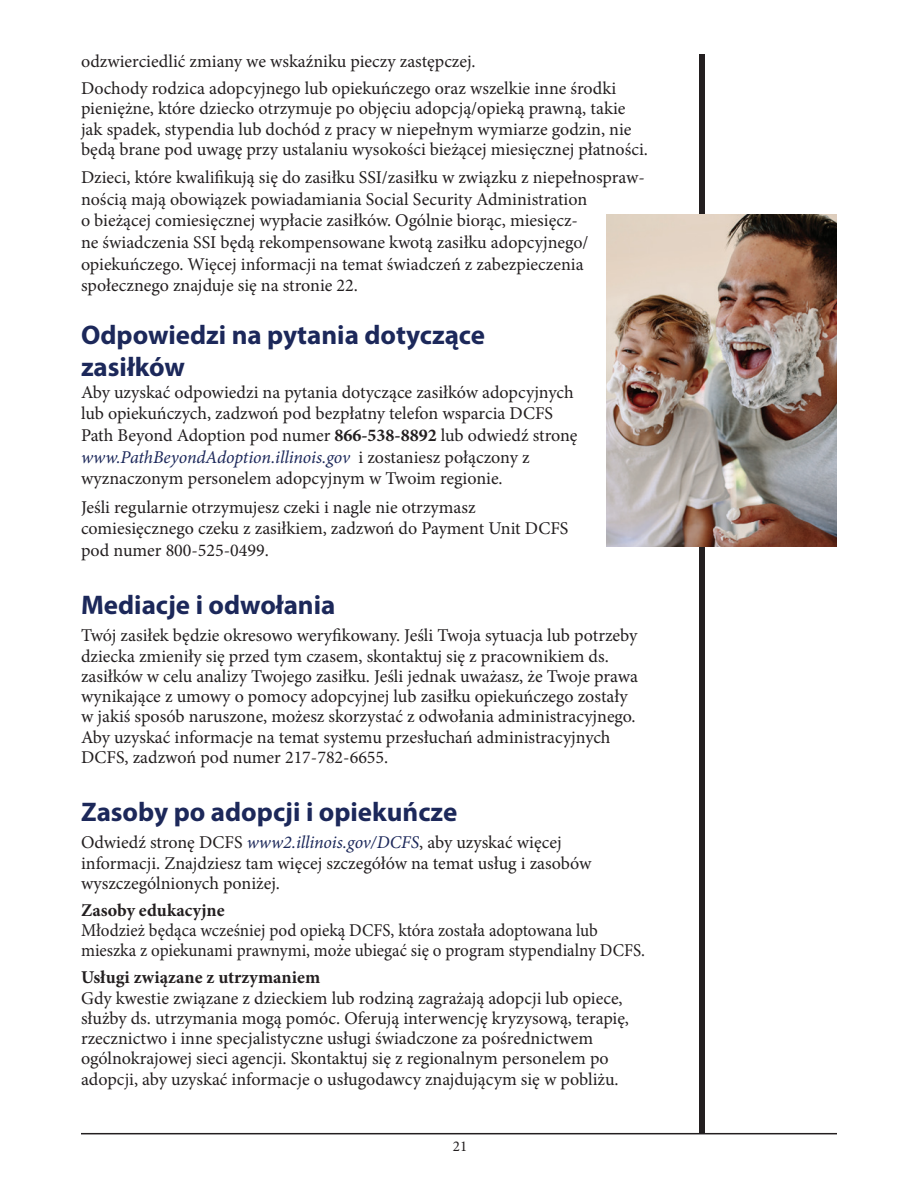
<style>
.page{position:relative;width:918px;height:1188px;background:#fff}
.page>*{position:absolute;margin:0;border:0;box-sizing:border-box;transform-origin:0 0}
.t1{font:700 27px/32.4px "Myriad Pro";color:#1c285a}
.t2{font:18px/20.2px "Minion Pro";color:#231f20}
.t3{font:18px/20.2px "Minion Pro";color:#231f20;scale:.95 1}
.t4{font:700 18px "Minion Pro";color:#231f20}
.t5{font:15px "Minion Pro";color:#231f20}
.s1{font-weight:700}
.s2{font-style:italic;color:#1c285a}
</style>
<div class="page">
<hr style="left:81px;top:1133px;width:756px;height:1px;background:#231f20">
<div style="left:699px;top:54px;width:6px;height:1080px;background:#231f20"></div>
<img style="left:607px;top:215px;width:230px;height:331px">
<p class="t2" style="left:81px;top:48px;width:537px;line-height:27px">odzwierciedlić zmiany we wskaźniku pieczy zastępczej.<br>Dochody rodzica adopcyjnego lub opiekuńczego oraz wszelkie inne środki</p>
<p class="t2" style="left:81px;top:99px;width:569px">pieniężne, które dziecko otrzymuje po objęciu adopcją/opieką prawną, takie jak spadek, stypendia lub dochód z pracy w niepełnym wymiarze godzin, nie będą brane pod uwagę przy ustalaniu wysokości bieżącej miesięcznej płatności.</p>
<p class="t2" style="left:81px;top:167px;width:565px;line-height:21.6px">Dzieci, które kwalifikują się do zasiłku SSI/zasiłku w związku z niepełnospraw&shy;nością mają obowiązek powiadamiania Social Security Administration<br>o bieżącej comiesięcznej wypłacie zasiłków. Ogólnie biorąc, miesięcz-<br>ne świadczenia SSI będą rekompensowane kwotą zasiłku adopcyjnego/ opiekuńczego. Więcej informacji na temat świadczeń z zabezpieczenia społecznego znajduje się na stronie 22.</p>
<h1 class="t1" style="left:81px;top:318px;width:406px">Odpowiedzi na pytania dotyczące zasiłków</h1>
<p class="t2" style="left:81px;top:381px;width:498px;line-height:21.6px">Aby uzyskać odpowiedzi na pytania dotyczące zasiłków adopcyjnych lub opiekuńczych, zadzwoń pod bezpłatny telefon wsparcia DCFS Path Beyond Adoption pod numer <span class="s1">866-538-8892</span> lub odwiedź stronę <span class="s2">www.PathBeyondAdoption.illinois.gov</span> i zostaniesz połączony z wyznaczonym personelem adopcyjnym w Twoim regionie.</p>
<p class="t2" style="left:81px;top:496px;width:489px;line-height:21.6px">Jeśli regularnie otrzymujesz czeki i nagle nie otrzymasz comiesięcznego czeku z zasiłkiem, zadzwoń do Payment Unit DCFS pod numer 800-525-0499.</p>
<h1 class="t1" style="left:81px;top:588px;width:256px">Mediacje i odwołania</h1>
<p class="t2" style="left:81px;top:625px;width:558px">Twój zasiłek będzie okresowo weryfikowany. Jeśli Twoja sytuacja lub potrzeby dziecka zmieniły się przed tym czasem, skontaktuj się z pracownikiem ds. zasiłków w celu analizy Twojego zasiłku. Jeśli jednak uważasz, że Twoje prawa wynikające z umowy o pomocy adopcyjnej lub zasiłku opiekuńczego zostały w jakiś sposób naruszone, możesz skorzystać z odwołania administracyjnego.<br>Aby uzyskać informacje na temat systemu przesłuchań administracyjnych DCFS, zadzwoń pod numer 217-782-6655.</p>
<h1 class="t1" style="left:81px;top:795px;width:378px">Zasoby po adopcji i opiekuńcze</h1>
<p class="t2" style="left:81px;top:832px;width:512px">Odwiedź stronę DCFS <span class="s2">www2.illinois.gov/DCFS</span>, aby uzyskać więcej informacji. Znajdziesz tam więcej szczegółów na temat usług i zasobów wyszczególnionych poniżej.</p>
<p class="t4" style="left:81px;top:897px;width:145px">Zasoby edukacyjne</p>
<p class="t3" style="left:81px;top:920px;width:595px">Młodzież będąca wcześniej pod opieką DCFS, która została adoptowana lub mieszka z opiekunami prawnymi, może ubiegać się o program stypendialny DCFS.</p>
<p class="t4" style="left:81px;top:965px;width:241px">Usługi związane z utrzymaniem</p>
<p class="t2" style="left:81px;top:988px;width:550px">Gdy kwestie związane z dzieckiem lub rodziną zagrażają adopcji lub opiece, służby ds. utrzymania mogą pomóc. Oferują interwencję kryzysową, terapię, rzecznictwo i inne specjalistyczne usługi świadczone za pośrednictwem ogólnokrajowej sieci agencji. Skontaktuj się z regionalnym personelem po adopcji, aby uzyskać informacje o usługodawcy znajdującym się w pobliżu.</p>
<p class="t5" style="left:453px;top:1136px;width:16px">21</p>
</div>
